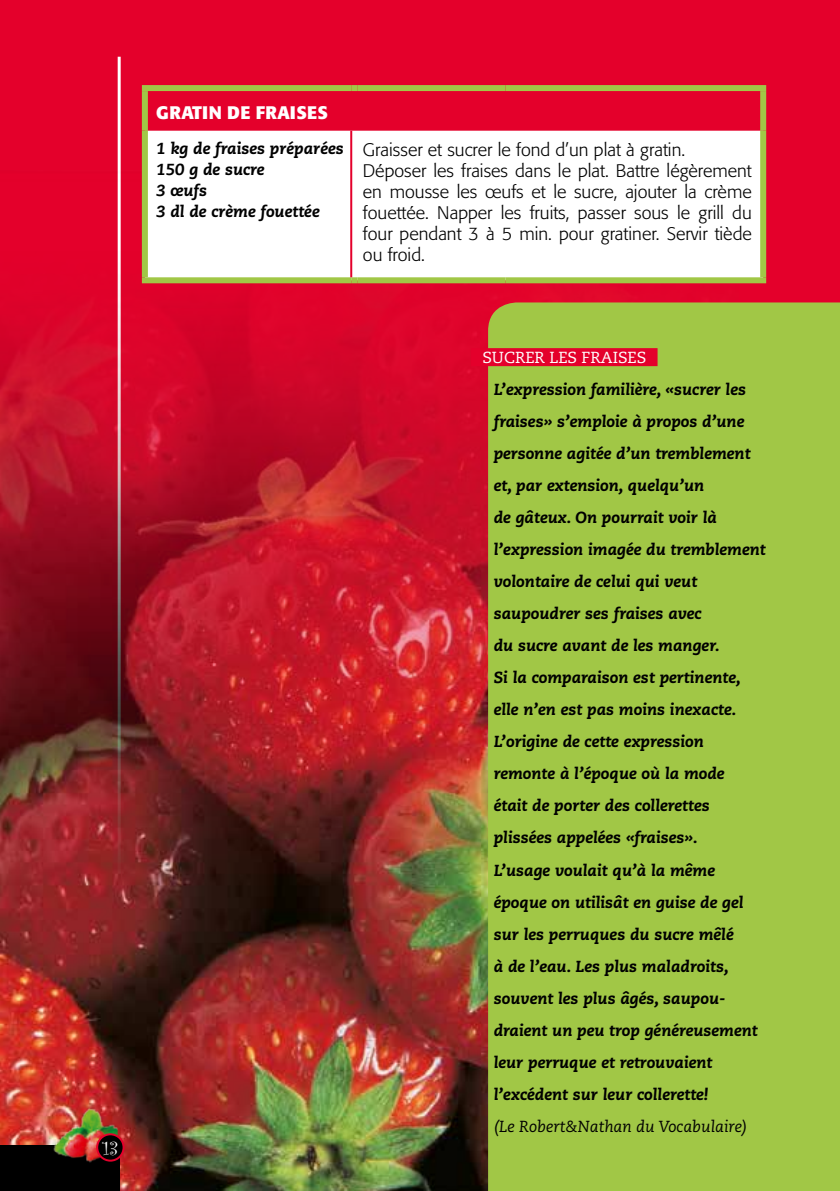
<style>
.page{position:relative;width:840px;height:1191px;background:#fff}
.page>*{position:absolute;margin:0;border:0;box-sizing:border-box;transform-origin:0 0}
.t1{font:20px "Curlz";color:#fff}
.t2{font:300 18px/21px "Formata";color:#000}
.t3{font:700 18px "Formata";letter-spacing:.02em;color:#fff}
.t4{font:italic 800 16px/32px "Caecilia";color:#000}
.t5{font:italic 16px "Caecilia";color:#000}
.t6{font:16px "Caecilia";color:#fff}
</style>
<div class="page">
<div style="left:0;top:0;width:839px;height:1191px;background:#e4002b"></div>
<hr style="left:118px;top:57px;width:3px;height:1134px;background:#fff">
<img style="left:0;top:171px;width:738px;height:1020px">
<div style="left:0;top:1145px;width:119px;height:46px;background:#000"></div>
<div style="left:148px;top:131px;width:611px;height:146px;background:#fff"></div>
<div style="left:142px;top:85px;width:209px;height:6px;background:#a1c746"></div>
<div style="left:142px;top:91px;width:6px;height:40px;background:#a1c746"></div>
<svg style="left:351px;top:85px;width:6px;height:6px"></svg>
<div style="left:357px;top:85px;width:148px;height:6px;background:#a1c746"></div>
<div style="left:505px;top:85px;width:260px;height:6px;background:#a1c746"></div>
<svg style="left:759px;top:91px;width:6px;height:40px"></svg>
<div style="left:142px;top:131px;width:6px;height:146px;background:#a1c746"></div>
<svg style="left:759px;top:131px;width:6px;height:146px"></svg>
<div style="left:142px;top:277px;width:209px;height:6px;background:#a1c746"></div>
<svg style="left:351px;top:277px;width:6px;height:6px"></svg>
<div style="left:357px;top:277px;width:148px;height:6px;background:#a1c746"></div>
<div style="left:505px;top:277px;width:260px;height:6px;background:#a1c746"></div>
<hr style="left:350px;top:131px;width:2px;height:146px;background:#e4002b">
<div style="left:488px;top:302px;width:351px;height:889px;background:#a1c746"></div>
<div style="left:471px;top:348px;width:186px;height:18px;background:#e4002b"></div>
<img style="left:49px;top:1104px;width:68px;height:59px">
<div style="left:97px;top:1134px;width:26px;height:26px;background:#000;border-radius:50%"></div>
<div style="left:96px;top:1133px;width:28px;height:28px;border:2px solid #e4002b;border-radius:50%"></div>
<p class="t1" style="left:103px;top:1134px;width:16px">13</p>
<p class="t3" style="left:156px;top:102px;width:133px">GRATIN DE FRAISES</p>
<p class="t4" style="left:156px;top:139px;width:189px;line-height:21px">1 kg de fraises préparées<br>150 g de sucre<br>3 œufs<br>3 dl de crème fouettée</p>
<p class="t2" style="left:363px;top:139px;width:390px">Graisser et sucrer le fond d’un plat à gratin.<br>Déposer les fraises dans le plat. Battre légèrement en mousse les œufs et le sucre, ajouter la crème fouettée. Napper les fruits, passer sous le grill du four pendant 3 à 5 min. pour gratiner. Servir tiède ou froid.</p>
<p class="t6" style="left:482px;top:348px;width:165px">SUCRER LES FRAISES</p>
<p class="t4" style="left:493px;top:374px;width:273px">L’expression familière, «sucrer les fraises» s’emploie à propos d’une personne agitée d’un tremblement et, par extension, quelqu’un<br>de gâteux. On pourrait voir là l’expression imagée du tremblement volontaire de celui qui veut saupoudrer ses fraises avec<br>du sucre avant de les manger.<br>Si la comparaison est pertinente, elle n’en est pas moins inexacte.<br>L’origine de cette expression remonte à l’époque où la mode<br>était de porter des collerettes plissées appelées «fraises».<br>L’usage voulait qu’à la même époque on utilisât en guise de gel sur les perruques du sucre mêlé<br>à de l’eau. Les plus maladroits, souvent les plus âgés, saupou&shy;draient un peu trop généreusement leur perruque et retrouvaient l’excédent sur leur collerette!</p>
<p class="t5" style="left:493px;top:1117px;width:255px">(Le Robert&amp;Nathan du Vocabulaire)</p>
</div>
